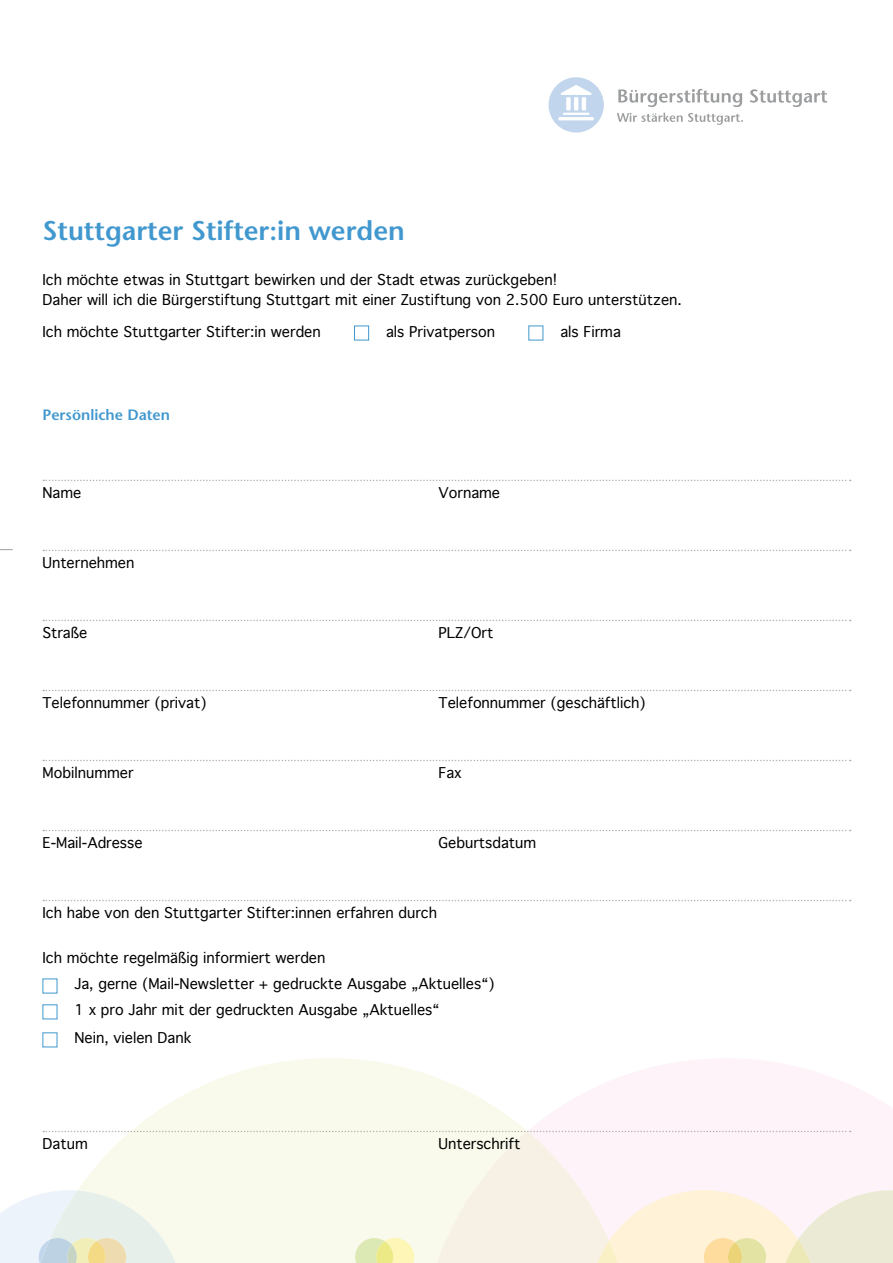
<style>
.page{position:relative;width:893px;height:1263px;background:#fff}
.page>*{position:absolute;margin:0;border:0;box-sizing:border-box;transform-origin:0 0}
.t1{font:600 27px "Stone Sans Std";color:#4198cf}
.t2{font:600 15px "Stone Sans Std";color:#4198cf}
.t3{font:14.25px/26px "Geneva";color:#000}
</style>
<div class="page">
<svg style="left:527px;top:1058px;width:366px;height:73px;fill:#fdf3f8"></svg>
<svg style="left:43px;top:1058px;width:484px;height:73px;fill:#f9faeb"></svg>
<svg style="left:0;top:549px;width:13px;height:1px"></svg>
<svg style="left:43px;top:480px;width:808px;height:1px"></svg>
<svg style="left:43px;top:550px;width:808px;height:1px"></svg>
<svg style="left:43px;top:620px;width:808px;height:1px"></svg>
<svg style="left:43px;top:690px;width:808px;height:1px"></svg>
<svg style="left:43px;top:760px;width:808px;height:1px"></svg>
<svg style="left:43px;top:830px;width:808px;height:1px"></svg>
<svg style="left:43px;top:900px;width:808px;height:1px"></svg>
<svg style="left:0;top:1131px;width:893px;height:132px"></svg>
<div style="left:354px;top:326px;width:15px;height:14px;border:1px solid #4198cf"></div>
<svg style="left:549px;top:77px;width:55px;height:56px"></svg>
<svg style="left:618px;top:89px;width:124px;height:18px"></svg>
<svg style="left:750px;top:89px;width:77px;height:18px"></svg>
<svg style="left:617px;top:113px;width:126px;height:12px"></svg>
<h1 class="t1" style="left:43px;top:214px;width:364px">Stuttgarter Stifter:in werden</h1>
<p class="t3" style="left:43px;top:271px;width:641px;line-height:19.5px">Ich möchte etwas in Stuttgart bewirken und der Stadt etwas zurückgeben!<br>Daher will ich die Bürgerstiftung Stuttgart mit einer Zustiftung von 2.500 Euro unterstützen.</p>
<p class="t3" style="left:43px;top:319px;width:280px">Ich möchte Stuttgarter Stifter:in werden</p>
<p class="t3" style="left:386px;top:319px;width:111px">als Privatperson</p>
<p class="t3" style="left:560px;top:319px;width:62px">als Firma</p>
<p class="t2" style="left:43px;top:405px;width:129px">Persönliche Daten</p>
<p class="t3" style="left:43px;top:480px;width:40px">Name</p>
<p class="t3" style="left:439px;top:480px;width:63px">Vorname</p>
<p class="t3" style="left:43px;top:550px;width:93px">Unternehmen</p>
<p class="t3" style="left:43px;top:620px;width:46px">Straße</p>
<p class="t3" style="left:439px;top:620px;width:56px">PLZ/Ort</p>
<p class="t3" style="left:43px;top:690px;width:166px">Telefonnummer (privat)</p>
<p class="t3" style="left:439px;top:690px;width:209px">Telefonnummer (geschäftlich)</p>
<p class="t3" style="left:43px;top:760px;width:93px">Mobilnummer</p>
<p class="t3" style="left:439px;top:760px;width:25px">Fax</p>
<p class="t3" style="left:43px;top:830px;width:102px">E-Mail-Adresse</p>
<p class="t3" style="left:439px;top:830px;width:99px">Geburtsdatum</p>
<p class="t3" style="left:43px;top:900px;width:396px">Ich habe von den Stuttgarter Stifter:innen erfahren durch</p>
<p class="t3" style="left:74px;top:945px;width:422px;text-indent:-32px">Ich möchte regelmäßig informiert werden<br>Ja, gerne (Mail-Newsletter + gedruckte Ausgabe „Aktuelles“)<br>1 x pro Jahr mit der gedruckten Ausgabe „Aktuelles“</p>
<p class="t3" style="left:74px;top:1025px;width:119px">Nein, vielen Dank</p>
<p class="t3" style="left:43px;top:1131px;width:47px">Datum</p>
<p class="t3" style="left:439px;top:1131px;width:83px">Unterschrift</p>
</div>
